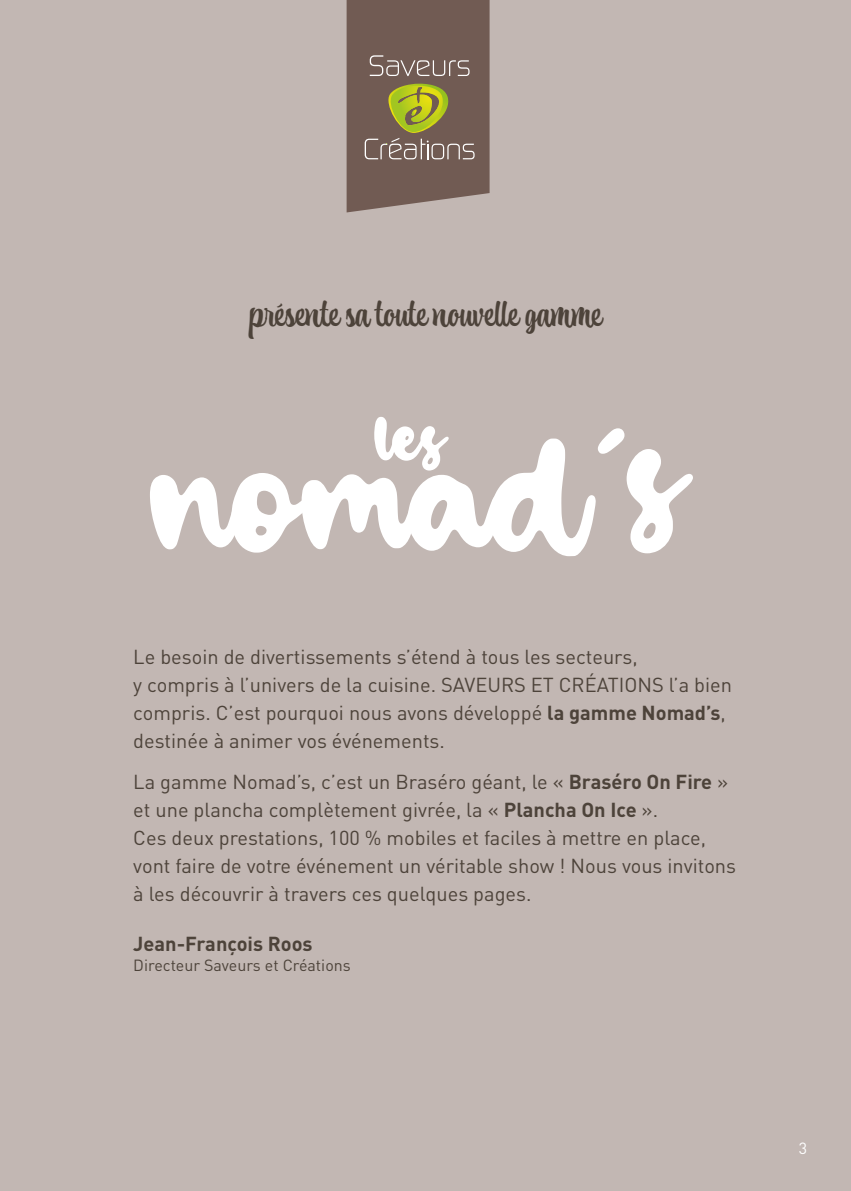
<style>
.page{position:relative;width:851px;height:1191px;background:#fff}
.page>*{position:absolute;margin:0;border:0;box-sizing:border-box;transform-origin:0 0}
.t1{font:34px "Atocha";color:#4d433a}
.t2{font:20px/28px "DIN";color:#4d433a}
.t3{font:700 20px "DIN";color:#4d433a}
.t4{font:16px "DIN";color:#4d433a}
.t5{font:16px "DIN";color:#fff}
.s1{font-weight:700}
</style>
<div class="page">
<div style="left:0;top:0;width:850px;height:1191px;background:#c2b7b3"></div>
<svg style="left:346px;top:0;width:143px;height:212px;background:#7c6a58"></svg>
<svg style="left:150px;top:417px;width:542px;height:139px"></svg>
<h1 class="t1" style="left:249px;top:291px;width:354px">présente sa toute nouvelle gamme</h1>
<p class="t2" style="left:133px;top:642px;width:600px">Le besoin de divertissements s’étend à tous les secteurs,<br>y compris à l’univers de la cuisine. SAVEURS ET CRÉATIONS l’a bien compris. C’est pourquoi nous avons développé <span class="s1">la gamme Nomad’s</span>, destinée à animer vos événements.</p>
<p class="t2" style="left:133px;top:767px;width:604px">La gamme Nomad’s, c’est un Braséro géant, le « <span class="s1">Braséro On Fire</span> » et une plancha complètement givrée, la « <span class="s1">Plancha On Ice</span> ».<br>Ces deux prestations, 100 % mobiles et faciles à mettre en place, vont faire de votre événement un véritable show ! Nous vous invitons à les découvrir à travers ces quelques pages.</p>
<p class="t3" style="left:133px;top:931px;width:181px">Jean-François Roos</p>
<p class="t4" style="left:133px;top:955px;width:219px">Directeur Saveurs et Créations</p>
<p class="t5" style="left:798px;top:1138px;width:10px">3</p>
</div>
